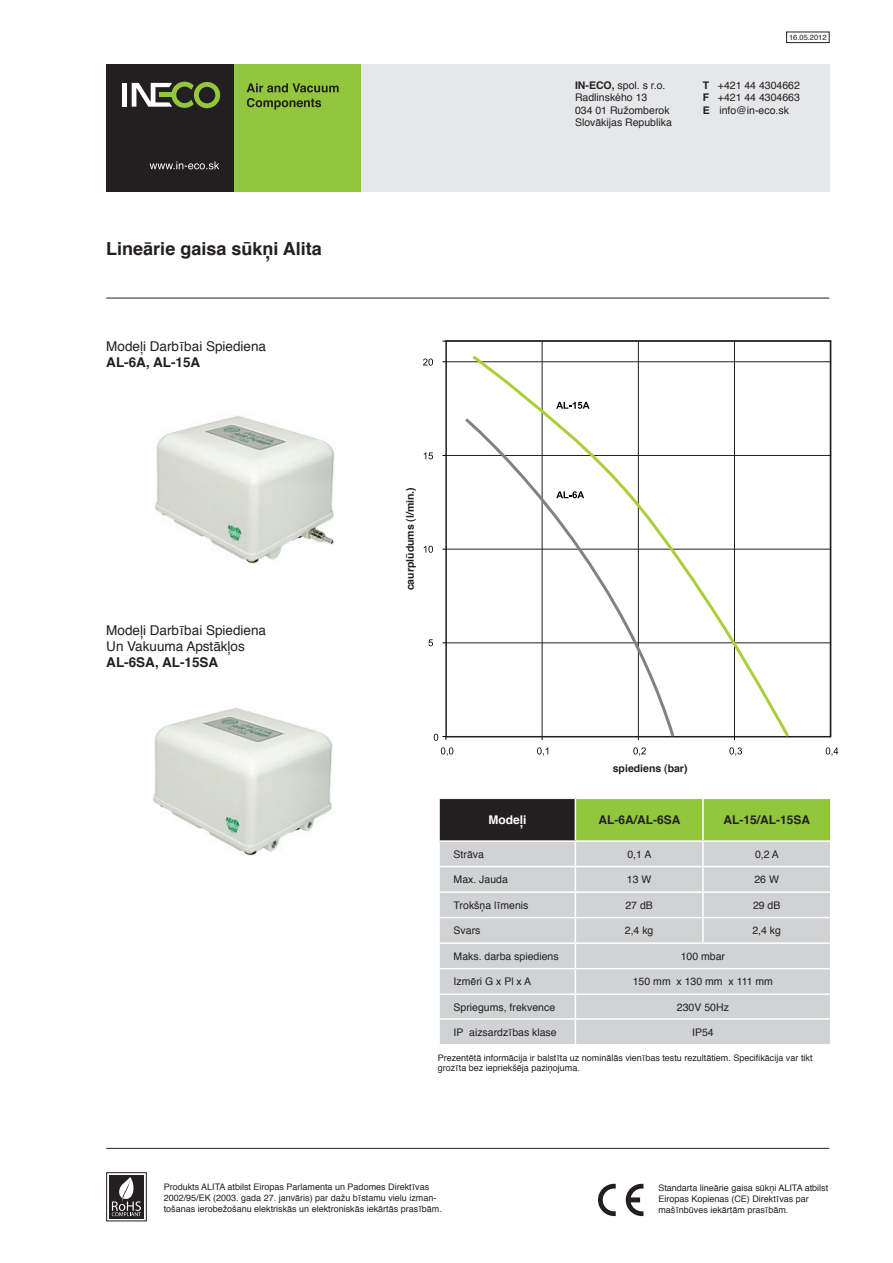
<style>
.page{position:relative;width:893px;height:1263px;background:#fff}
.page>*{position:absolute;margin:0;border:0;box-sizing:border-box;transform-origin:0 0}
.t1{font:700 18px "Helvetica";color:#231f20}
.t2{font:13.5px/16.2px "Helvetica";color:#231f20}
.t3{font:700 12px "Helvetica";color:#231f20}
.t4{font:700 12px "Helvetica";color:#fff}
.t5{font:10.5px/12.6px "Helvetica";color:#231f20;text-align:justify}
.t6{font:700 10.5px "Helvetica";color:#231f20}
.t7{font:9px/10.8px "Helvetica";color:#231f20}
.t8{font:7.5px "Helvetica";color:#231f20}
.s1{font-weight:700}
</style>
<div class="page">
<div style="left:106px;top:1172px;width:41px;height:49px;border:1px solid #231f20"></div>
<div style="left:109px;top:1175px;width:35px;height:43px;background:#231f20"></div>
<svg style="left:112px;top:1177px;width:29px;height:39px"></svg>
<hr style="left:106px;top:1148px;width:723px;height:1px;background:#231f20">
<hr style="left:106px;top:298px;width:723px;height:1px;background:#231f20">
<div style="left:319px;top:64px;width:510px;height:127px;background:#e6e7e9"></div>
<div style="left:234px;top:64px;width:127px;height:127px;background:#92c73d"></div>
<svg style="left:247px;top:98px;width:74px;height:12px"></svg>
<svg style="left:247px;top:83px;width:92px;height:9px"></svg>
<div style="left:106px;top:64px;width:128px;height:127px;background:#231f20"></div>
<div style="left:122px;top:83px;width:5px;height:24px;background:#fff"></div>
<svg style="left:132px;top:82px;width:88px;height:26px"></svg>
<svg style="left:150px;top:161px;width:69px;height:8px"></svg>
<div style="left:786px;top:32px;width:43px;height:11px;border:1px solid #231f20"></div>
<svg style="left:598px;top:1184px;width:18px;height:32px"></svg>
<svg style="left:626px;top:1184px;width:17px;height:32px"></svg>
<img style="left:155px;top:415px;width:179px;height:148px">
<img style="left:153px;top:707px;width:180px;height:149px">
<svg style="left:439px;top:798px;width:391px;height:246px;background:#c2c9bb"></svg>
<hr style="left:446px;top:643px;width:385px;height:1px;background:#231f20">
<hr style="left:446px;top:549px;width:385px;height:1px;background:#231f20">
<hr style="left:446px;top:455px;width:385px;height:1px;background:#231f20">
<hr style="left:446px;top:361px;width:385px;height:1px;background:#231f20">
<div style="left:445px;top:340px;width:386px;height:397px;border:2px solid #231f20"></div>
<hr style="left:542px;top:341px;width:1px;height:395px;background:#231f20">
<hr style="left:638px;top:341px;width:1px;height:395px;background:#231f20">
<hr style="left:734px;top:341px;width:1px;height:395px;background:#231f20">
<hr style="left:830px;top:341px;width:1px;height:395px;background:#231f20">
<svg style="left:434px;top:734px;width:13px;height:7px"></svg>
<svg style="left:428px;top:639px;width:5px;height:7px"></svg>
<svg style="left:424px;top:546px;width:9px;height:7px"></svg>
<svg style="left:424px;top:452px;width:9px;height:7px"></svg>
<svg style="left:423px;top:359px;width:10px;height:7px"></svg>
<svg style="left:441px;top:747px;width:12px;height:9px"></svg>
<svg style="left:537px;top:747px;width:11px;height:9px"></svg>
<svg style="left:633px;top:747px;width:13px;height:9px"></svg>
<svg style="left:729px;top:747px;width:13px;height:9px"></svg>
<svg style="left:826px;top:747px;width:12px;height:9px"></svg>
<svg style="left:470px;top:354px;width:321px;height:385px"></svg>
<svg style="left:463px;top:416px;width:214px;height:324px"></svg>
<p class="t1" style="left:106px;top:234px;width:217px">Lineārie gaisa sūkņi Alita</p>
<p class="t2" style="left:106px;top:338px;width:161px">Modeļi Darbībai Spiediena<br><span class="s1">AL-6A, AL-15A</span></p>
<p class="t2" style="left:106px;top:622px;width:161px">Modeļi Darbībai Spiediena<br>Un Vakuuma Apstākļos<br><span class="s1">AL-6SA, AL-15SA</span></p>
<p class="t5" style="left:575px;top:79px;width:98px;text-align:left"><span class="s1">IN-ECO,</span> spol. s r.o.<br>Radlinského 13<br>034 01 Ružomberok<br>Slovākijas Republika</p>
<p class="t8" style="left:789px;top:32px;width:39px">16.05.2012</p>
<p class="t5" style="left:703px;top:79px;width:99px"><span class="s1">T</span> +421 44 4304662<br><span class="s1">F</span> +421 44 4304663<br><span class="s1">E</span> info@in-eco.sk</p>
<p class="t6" style="left:402px;top:590px;width:105px;rotate:-90deg">caurplūdums (l/min.)</p>
<p class="t6" style="left:613px;top:760px;width:76px">spiediens (bar)</p>
<p class="t4" style="left:488px;top:810px;width:40px">Modeļi</p>
<p class="t3" style="left:598px;top:810px;width:83px">AL-6A/AL-6SA</p>
<p class="t3" style="left:724px;top:810px;width:88px">AL-15/AL-15SA</p>
<p class="t5" style="left:454px;top:848px;width:32px">Strāva</p>
<p class="t5" style="left:627px;top:848px;width:25px">0,1 A</p>
<p class="t5" style="left:755px;top:848px;width:25px">0,2 A</p>
<p class="t5" style="left:454px;top:874px;width:56px">Max. Jauda</p>
<p class="t5" style="left:627px;top:874px;width:26px">13 W</p>
<p class="t5" style="left:754px;top:874px;width:26px">26 W</p>
<p class="t5" style="left:454px;top:899px;width:76px">Trokšņa līmenis</p>
<p class="t5" style="left:625px;top:899px;width:29px">27 dB</p>
<p class="t5" style="left:753px;top:899px;width:29px">29 dB</p>
<p class="t5" style="left:454px;top:925px;width:28px">Svars</p>
<p class="t5" style="left:625px;top:925px;width:30px">2,4 kg</p>
<p class="t5" style="left:752px;top:925px;width:30px">2,4 kg</p>
<p class="t5" style="left:454px;top:950px;width:107px">Maks. darba spiediens</p>
<p class="t5" style="left:681px;top:950px;width:46px">100 mbar</p>
<p class="t5" style="left:454px;top:976px;width:79px">Izmēri G x Pl x A</p>
<p class="t5" style="left:633px;top:976px;width:142px">150 mm x 130 mm x 111 mm</p>
<p class="t5" style="left:454px;top:1001px;width:103px">Spriegums, frekvence</p>
<p class="t5" style="left:677px;top:1001px;width:53px">230V 50Hz</p>
<p class="t5" style="left:454px;top:1026px;width:105px">IP aizsardzības klase</p>
<p class="t5" style="left:692px;top:1026px;width:23px">IP54</p>
<p class="t7" style="left:438px;top:1052px;width:376px">Prezentētā informācija ir balstīta uz nominālās vienības testu rezultātiem. Specifikācija var tikt grozīta bez iepriekšēja paziņojuma.</p>
<p class="t7" style="left:164px;top:1182px;width:280px">Produkts ALITA atbilst Eiropas Parlamenta un Padomes Direktīvas<br>2002/95/EK (2003. gada 27. janvāris) par dažu bīstamu vielu izman&shy;tošanas ierobežošanu elektriskās un elektroniskās iekārtās prasībām.</p>
<p class="t7" style="left:658px;top:1183px;width:171px">Standarta lineārie gaisa sūkņi ALITA atbilst<br>Eiropas Kopienas (CE) Direktīvas par mašīnbūves iekārtām prasībām.</p>
</div>
